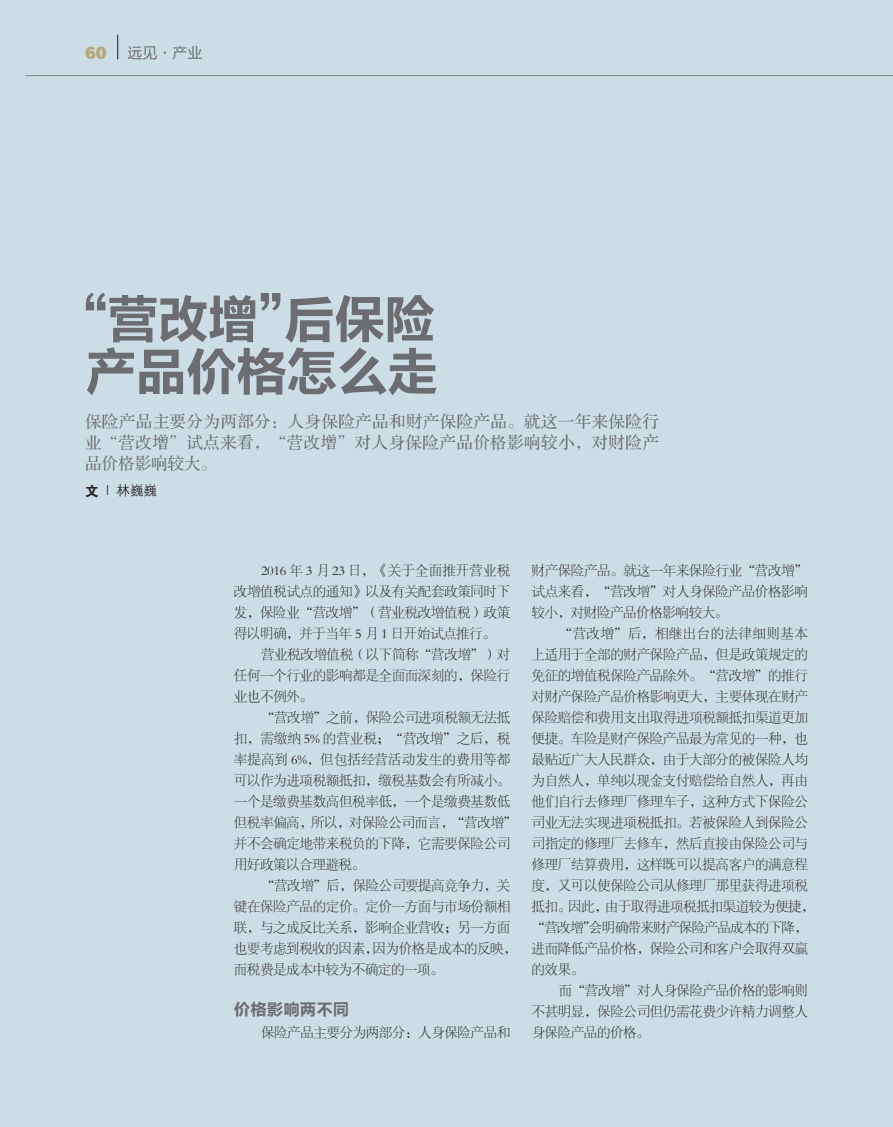
<style>
.page{position:relative;width:893px;height:1127px;background:#cddde6}
.page>*{position:absolute;margin:0;border:0;box-sizing:border-box;transform-origin:0 0}
.t1{font:51.75px "FZLTCHJW GB1 0";letter-spacing:-.03em;color:#6c6d70}
.t2{font:800 16.95px "Stymie BT";color:#b8a779}
.t3{font:16.5px/21px "FZS3 JW GB1 0";letter-spacing:.03em;color:#6c6d70;text-align:justify}
.小标题段前后{font:16.5px "FZLTCHJW GB1 0";color:#6c6d70}
.t4{font:15px "FZLTHJW GB1 0";color:#6c6d70}
.正文{font:13.5px/21px "FZSYJW GB1 0";letter-spacing:-.025em;color:#231f20;text-align:justify}
.t5{font:13.5px "FZZDXJW GB1 0";color:#231f20}
.s1{font-family:"FZDHTJW GB1 0"}
</style>
<div class="page">
<svg style="left:117px;top:35px;width:1px;height:24px"></svg>
<hr style="left:26px;top:75px;width:867px;height:1px;background:#808285">
<p class="t2" style="left:85px;top:43px;width:23px">60</p>
<p class="t4" style="left:128px;top:45px;width:76px">远见·产业</p>
<p class="t1" style="left:57px;top:291px;width:254px">“营改增”</p>
<p class="t1" style="left:284px;top:291px;width:154px">后保险</p>
<p class="t1" style="left:85px;top:343px;width:355px">产品价格怎么走</p>
<p class="t3" style="left:85px;top:411px;width:575px">保险产品主要分为两部分：人身保险产品和财产保险产品。就这一年来保险行业“营改增”试点来看，“营改增”对人身保险产品价格影响较小，对财险产品价格影响较大。</p>
<p class="t5" style="left:85px;top:483px;width:74px"><span class="s1">文</span> | 林巍巍</p>
<p class="正文" style="left:234px;top:560px;width:278px;text-indent:27px">2016 年 3 月 23 日，《关于全面推开营业税改增值税试点的通知》以及有关配套政策同时下发，保险业“营改增”（营业税改增值税）政策得以明确，并于当年 5 月 1 日开始试点推行。</p>
<p class="正文" style="left:234px;top:644px;width:278px;text-indent:27px">营业税改增值税（以下简称“营改增”）对任何一个行业的影响都是全面而深刻的，保险行业也不例外。</p>
<p class="正文" style="left:234px;top:707px;width:285px;text-align:left;text-indent:27px">“营改增”之前，保险公司进项税额无法抵扣，需缴纳 5% 的营业税；“营改增”之后，税率提高到 6%，但包括经营活动发生的费用等都可以作为进项税额抵扣，缴税基数会有所减小。一个是缴费基数高但税率低，一个是缴费基数低但税率偏高，所以，对保险公司而言，“营改增”并不会确定地带来税负的下降，它需要保险公司用好政策以合理避税。</p>
<p class="正文" style="left:234px;top:875px;width:285px;text-align:left;text-indent:27px">“营改增”后，保险公司要提高竞争力，关键在保险产品的定价。定价一方面与市场份额相联，与之成反比关系，影响企业营收；另一方面也要考虑到税收的因素，因为价格是成本的反映，而税费是成本中较为不确定的一项。</p>
<p class="小标题段前后" style="left:234px;top:1000px;width:117px">价格影响两不同</p>
<p class="正文" style="left:261px;top:1022px;width:251px">保险产品主要分为两部分：人身保险产品和</p>
<p class="正文" style="left:531px;top:560px;width:278px">财产保险产品。就这一年来保险行业“营改增”试点来看，“营改增”对人身保险产品价格影响较小，对财险产品价格影响较大。</p>
<p class="正文" style="left:531px;top:623px;width:285px;text-align:left;text-indent:27px">“营改增”后，相继出台的法律细则基本上适用于全部的财产保险产品，但是政策规定的免征的增值税保险产品除外。“营改增”的推行对财产保险产品价格影响更大，主要体现在财产保险赔偿和费用支出取得进项税额抵扣渠道更加便捷。车险是财产保险产品最为常见的一种，也最贴近广大人民群众，由于大部分的被保险人均为自然人，单纯以现金支付赔偿给自然人，再由他们自行去修理厂修理车子，这种方式下保险公司业无法实现进项税抵扣。若被保险人到保险公司指定的修理厂去修车，然后直接由保险公司与修理厂结算费用，这样既可以提高客户的满意程度，又可以使保险公司从修理厂那里获得进项税抵扣。因此，由于取得进项税抵扣渠道较为便捷，“营改增”会明确带来财产保险产品成本的下降，进而降低产品价格，保险公司和客户会取得双赢的效果。</p>
<p class="正文" style="left:531px;top:980px;width:278px;text-indent:27px">而“营改增”对人身保险产品价格的影响则不甚明显，保险公司但仍需花费少许精力调整人身保险产品的价格。</p>
</div>
